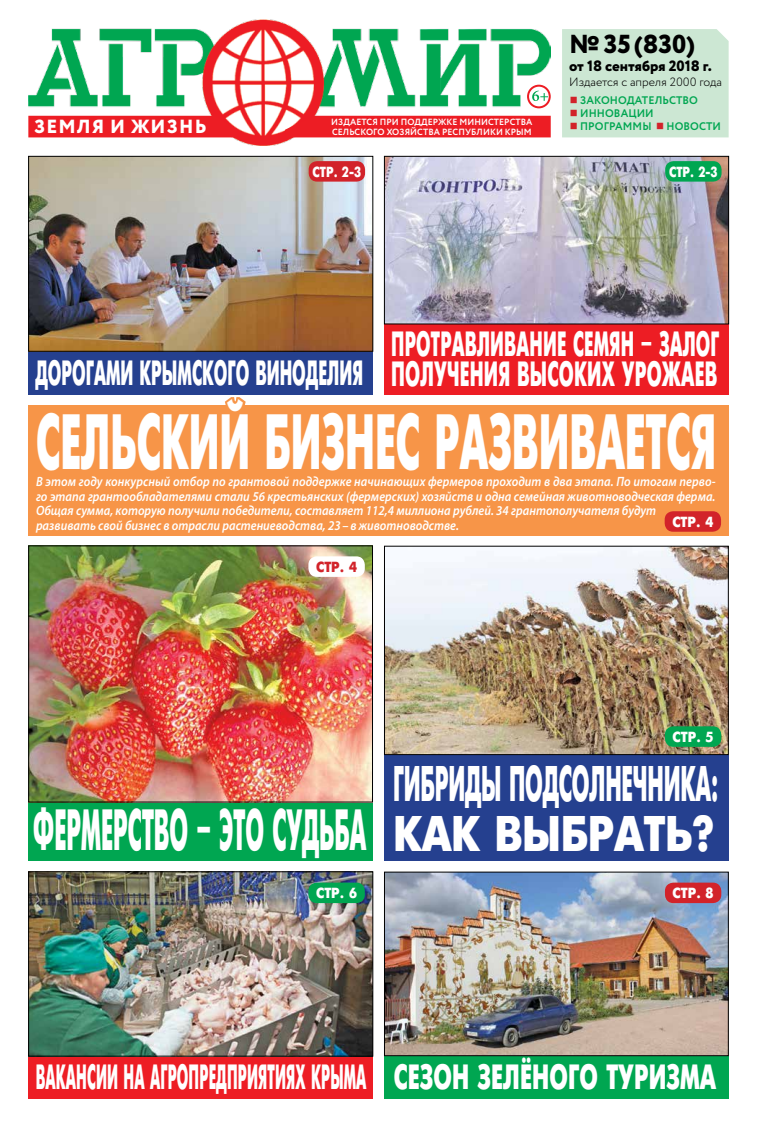
<style>
.page{position:relative;width:757px;height:1129px;background:#fff}
.page>*{position:absolute;margin:0;border:0;box-sizing:border-box;transform-origin:0 0}
.t1{font:700 78.1px "Futuris";color:#fff;scale:.5 1}
.t2{font:700 58px "Futuris";color:#fff;scale:.39 1}
.t3{font:700 50px/50px "Futuris";letter-spacing:-.01em;color:#fff;scale:.43 1}
.t4{font:700 35px/30px "Futuris";letter-spacing:.01em;color:#fff;scale:.5 1}
.t5{font:700 35px "Futuris";letter-spacing:.01em;color:#fff;scale:.4 1}
.t6{font:700 35px "Futuris";letter-spacing:.01em;color:#fff;scale:.47 1}
.t7{font:700 35px "Futuris";letter-spacing:.01em;color:#fff;scale:.64 1}
.t8{font:800 26px "Circe";color:#000}
.t9{font:800 19px "Circe";letter-spacing:.06em;color:#fff}
.t10{font:800 15px "Circe";color:#000}
.t11{font:700 14.6px "Futuris";color:#fff;scale:.9 1}
.t12{font:700 14.6px "Futuris";color:#fff;scale:.8 1}
.t13{font:700 14.6px "Futuris";color:#d2232a;scale:.9 1}
.t14{font:italic 600 13.5px/14.5px "Myriad Pro";color:#fff;scale:.9 1}
.t15{font:300 12px "Circe";color:#000}
.t16{font:700 11px "Circe";letter-spacing:.01em;color:#00a651}
.t17{font:700 9px/10px "Circe";letter-spacing:.01em;color:#fff}
.s1{color:#d2232a}
</style>
<div class="page">
<div style="left:562px;top:29px;width:167px;height:108px;background:#cce7d3"></div>
<img style="left:28px;top:19px;width:523px;height:127px">
<div style="left:28px;top:116px;width:209px;height:21px;background:#ed1d24"></div>
<div style="left:285px;top:116px;width:266px;height:21px;background:#ed1d24"></div>
<div style="left:384px;top:1055px;width:345px;height:43px;background:#00a651"></div>
<div style="left:28px;top:348px;width:345px;height:46px;background:#25408f"></div>
<div style="left:384px;top:272px;width:345px;height:122px;background:#ed1d24"></div>
<div style="left:28px;top:1045px;width:345px;height:53px;background:#ed1d24"></div>
<img style="left:30px;top:158px;width:341px;height:191px">
<div style="left:28px;top:156px;width:345px;height:195px;border:1px solid #000"></div>
<div style="left:309px;top:161px;width:56px;height:20px;background:#d2232a;border-radius:9px"></div>
<img style="left:386px;top:158px;width:341px;height:164px">
<div style="left:384px;top:156px;width:345px;height:168px;border:1px solid #000"></div>
<div style="left:665px;top:161px;width:56px;height:20px;background:#00a651;border-radius:9px"></div>
<img style="left:386px;top:873px;width:341px;height:180px">
<div style="left:384px;top:871px;width:345px;height:184px;border:1px solid #000"></div>
<div style="left:665px;top:882px;width:56px;height:20px;background:#d2232a;border-radius:9px"></div>
<img style="left:30px;top:873px;width:341px;height:181px">
<div style="left:28px;top:871px;width:345px;height:185px;border:1px solid #000"></div>
<div style="left:308px;top:882px;width:57px;height:20px;background:#00a651;border-radius:9px"></div>
<div style="left:28px;top:799px;width:345px;height:61px;background:#00a651"></div>
<div style="left:384px;top:754px;width:345px;height:106px;background:#25408f"></div>
<img style="left:386px;top:548px;width:340px;height:204px">
<div style="left:665px;top:726px;width:56px;height:20px;background:#00a651;border-radius:9px"></div>
<img style="left:30px;top:547px;width:341px;height:253px">
<div style="left:28px;top:545px;width:345px;height:257px;border:1px solid #000"></div>
<div style="left:308px;top:556px;width:57px;height:20px;background:#fff;border-radius:9px"></div>
<div style="left:28px;top:405px;width:701px;height:131px;background:#f79548"></div>
<div style="left:665px;top:511px;width:56px;height:20px;background:#d2232a;border-radius:9px"></div>
<svg style="left:225px;top:397px;width:21px;height:8px"></svg>
<h3 class="t9" style="left:34px;top:114px;width:174px">ЗЕМЛЯ И ЖИЗНЬ</h3>
<p class="t17" style="left:331px;top:117px;width:203px">ИЗДАЕТСЯ ПРИ ПОДДЕРЖКЕ МИНИСТЕРСТВА<br>СЕЛЬСКОГО ХОЗЯЙСТВА РЕСПУБЛИКИ КРЫМ</p>
<p class="t12" style="left:313px;top:164px;width:62px">СТР. 2-3</p>
<h3 class="t8" style="left:569px;top:26px;width:127px">№35(830)</h3>
<p class="t10" style="left:569px;top:55px;width:144px">от 18 сентября 2018 г.</p>
<p class="t15" style="left:569px;top:74px;width:154px">Издается с апреля 2000 года</p>
<p class="t16" style="left:570px;top:93px;width:130px"><span class="s1">■</span> ЗАКОНОДАТЕЛЬСТВО</p>
<p class="t16" style="left:570px;top:106px;width:85px"><span class="s1">■</span> ИННОВАЦИИ</p>
<p class="t16" style="left:570px;top:119px;width:153px"><span class="s1">■</span> ПРОГРАММЫ <span class="s1">■</span> НОВОСТИ</p>
<p class="t12" style="left:669px;top:164px;width:62px">СТР. 2-3</p>
<h3 class="t6" style="left:35px;top:353px;width:699px">ДОРОГАМИ КРЫМСКОГО ВИНОДЕЛИЯ</h3>
<h3 class="t4" style="left:391px;top:328px;width:658px">ПРОТРАВЛИВАНИЕ СЕМЯН – ЗАЛОГ<br>ПОЛУЧЕНИЯ ВЫСОКИХ УРОЖАЕВ</h3>
<h1 class="t1" style="left:36px;top:398px;width:1362px">СЕЛЬСКИЙ БИЗНЕС РАЗВИВАЕТСЯ</h1>
<p class="t14" style="left:36px;top:474px;width:756px">В этом году конкурсный отбор по грантовой поддержке начинающих фермеров проходит в два этапа. По итогам перво&shy;го этапа грантообладателями стали 56 крестьянских (фермерских) хозяйств и одна семейная животноводческая ферма.<br>Общая сумма, которую получили победители, составляет 112,4 миллиона рублей. 34 грантополучателя будут развивать свой бизнес в отрасли растениеводства, 23 – в животноводстве.</p>
<p class="t11" style="left:672px;top:513px;width:47px">СТР. 4</p>
<p class="t13" style="left:316px;top:559px;width:47px">СТР. 4</p>
<h2 class="t2" style="left:33px;top:797px;width:855px">ФЕРМЕРСТВО – ЭТО СУДЬБА</h2>
<p class="t11" style="left:316px;top:885px;width:47px">СТР. 6</p>
<p class="t11" style="left:673px;top:728px;width:47px">СТР. 5</p>
<h3 class="t3" style="left:393px;top:758px;width:758px">ГИБРИДЫ ПОДСОЛНЕЧНИКА:<br>КАК ВЫБРАТЬ?</h3>
<p class="t11" style="left:673px;top:885px;width:47px">СТР. 8</p>
<h3 class="t5" style="left:36px;top:1057px;width:828px">ВАКАНСИИ НА АГРОПРЕДПРИЯТИЯХ КРЫМА</h3>
<h3 class="t7" style="left:394px;top:1057px;width:505px">СЕЗОН ЗЕЛЁНОГО ТУРИЗМА</h3>
</div>
